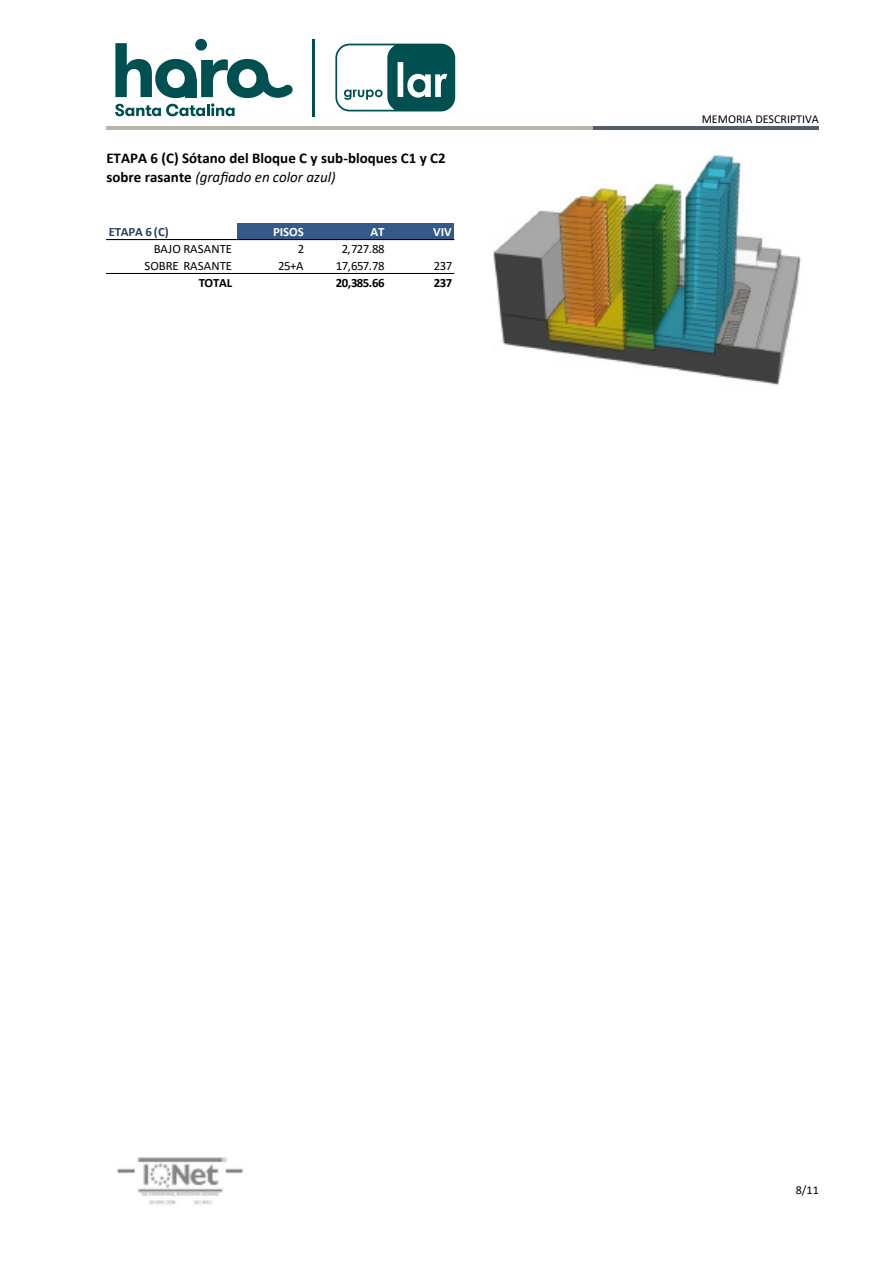
<style>
.page{position:relative;width:893px;height:1263px;background:#fff}
.page>*{position:absolute;margin:0;border:0;box-sizing:border-box;transform-origin:0 0}
.t1{font:700 15px/18.3px "Calibri";color:#000}
.t2{font:12.75px "Calibri";letter-spacing:-.015em;color:#000}
.t3{font:700 12.75px "Calibri";letter-spacing:-.045em;color:#000}
.t4{font:12.75px "Calibri";letter-spacing:.01em;color:#000}
.t5{font:700 12.75px "Calibri";letter-spacing:-.005em;color:#fff}
.t6{font:700 12.75px "Calibri";letter-spacing:-.015em;color:#244062}
.t7{font:12px "Calibri";color:#000}
.s1{font-weight:400;font-style:italic}
</style>
<div class="page">
<img style="left:116px;top:1157px;width:127px;height:48px">
<hr style="left:106px;top:127px;width:488px;height:3px;background:#b9b3aa">
<hr style="left:594px;top:127px;width:225px;height:3px;background:#535e6a">
<div style="left:238px;top:223px;width:216px;height:17px;background:#335a88"></div>
<hr style="left:106px;top:239px;width:348px;height:1px;background:#000">
<hr style="left:106px;top:273px;width:348px;height:1px;background:#000">
<img style="left:493px;top:155px;width:308px;height:230px">
<svg style="left:115px;top:43px;width:178px;height:73px"></svg>
<div style="left:195px;top:39px;width:12px;height:12px;background:#005051;border-radius:50%"></div>
<hr style="left:312px;top:39px;width:2px;height:77px;background:#005051">
<svg style="left:335px;top:44px;width:120px;height:67px"></svg>
<p class="t1" style="left:106px;top:149px;width:341px">ETAPA 6 (C) Sótano del Bloque C y sub-bloques C1 y C2 sobre rasante <span class="s1">(grafiado en color azul)</span></p>
<p class="t6" style="left:109px;top:223px;width:61px">ETAPA 6 (C)</p>
<p class="t5" style="left:273px;top:223px;width:32px">PISOS</p>
<p class="t5" style="left:370px;top:223px;width:15px">AT</p>
<p class="t5" style="left:433px;top:223px;width:20px">VIV</p>
<p class="t4" style="left:154px;top:240px;width:80px">BAJO RASANTE</p>
<p class="t2" style="left:298px;top:240px;width:8px">2</p>
<p class="t2" style="left:342px;top:240px;width:44px">2,727.88</p>
<p class="t2" style="left:145px;top:257px;width:89px">SOBRE RASANTE</p>
<p class="t2" style="left:278px;top:257px;width:27px">25+A</p>
<p class="t2" style="left:336px;top:257px;width:50px">17,657.78</p>
<p class="t2" style="left:434px;top:257px;width:20px">237</p>
<p class="t3" style="left:199px;top:273px;width:35px">TOTAL</p>
<p class="t3" style="left:336px;top:273px;width:50px">20,385.66</p>
<p class="t3" style="left:434px;top:273px;width:20px">237</p>
<p class="t7" style="left:702px;top:111px;width:119px">MEMORIA DESCRIPTIVA</p>
<p class="t7" style="left:796px;top:1181px;width:25px">8/11</p>
</div>
